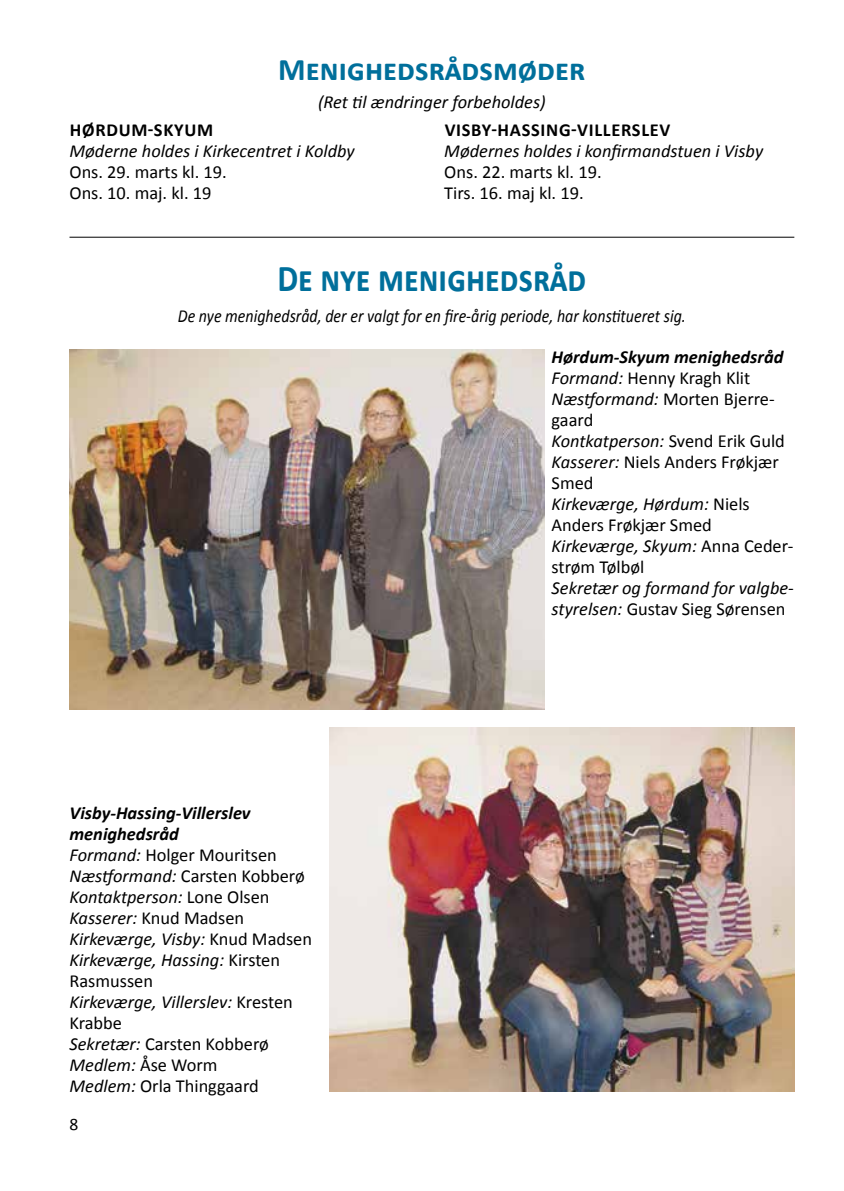
<style>
.page{position:relative;width:844px;height:1191px;background:#fff}
.page>*{position:absolute;margin:0;border:0;box-sizing:border-box;transform-origin:0 0}
.t1{font:700 37.98px "Calibri";color:#006f9b;scale:.87 1}
.t2{font:700 31.5px "Calibri";color:#006f9b}
.t3{font:italic 18.38px/21px "Calibri";color:#000}
.t4{font:18.38px/21px "Calibri";color:#000}
.t5{font:italic 18.38px "Calibri";color:#000;scale:.87 1}
.t6{font:700 18.38px "Calibri";letter-spacing:.04em;color:#000}
.t7{font:17.5px "Calibri";color:#000}
.s1{font-weight:700;font-style:italic}
.s2{font-style:italic}
.s3{font-style:normal}
.s4{font-weight:700}
</style>
<div class="page">
<img style="left:69px;top:349px;width:475px;height:360px">
<img style="left:329px;top:727px;width:465px;height:364px">
<hr style="left:69px;top:237px;width:725px;height:1px;background:#000">
<h2 class="t2" style="left:278px;top:49px;width:308px">Menighedsrådsmøder</h2>
<p class="t3" style="left:318px;top:90px;width:229px">(Ret til ændringer forbeholdes)</p>
<p class="t6" style="left:70px;top:118px;width:145px">Hørdum-Skyum</p>
<p class="t3" style="left:69px;top:139px;width:287px">Møderne holdes i Kirkecentret i Koldby</p>
<p class="t4" style="left:69px;top:161px;width:159px">Ons. 29. marts kl. 19.<br>Ons. 10. maj. kl. 19</p>
<p class="t6" style="left:444px;top:118px;width:226px">Visby-Hassing-Villerslev</p>
<p class="t3" style="left:444px;top:139px;width:320px">Mødernes holdes i konfirmandstuen i Visby</p>
<p class="t4" style="left:444px;top:161px;width:159px">Ons. 22. marts kl. 19.<br>Tirs. 16. maj kl. 19.</p>
<h1 class="t1" style="left:277px;top:254px;width:357px">De nye menighedsråd</h1>
<p class="t5" style="left:178px;top:304px;width:585px">De nye menighedsråd, der er valgt for en fire-årig periode, har konstitueret sig.</p>
<p class="t4" style="left:551px;top:346px;width:243px"><span class="s1">Hørdum-Skyum menighedsråd<br></span><span class="s2">Formand:</span> Henny Kragh Klit<br><span class="s2">Næstformand:</span> Morten Bjerre&shy;gaard<br><span class="s2">Kontkatperson:</span> Svend Erik Guld<br><span class="s2">Kasserer:</span> Niels Anders Frøkjær<br>Smed<br><span class="s2">Kirkeværge, Hørdum:</span> Niels<br>Anders Frøkjær Smed<br><span class="s2">Kirkeværge, Skyum:</span> Anna Ceder&shy;strøm Tølbøl</p>
<p class="t3" style="left:551px;top:577px;width:244px">Sekretær og formand for valgbe&shy;styrelsen: <span class="s3">Gustav Sieg Sørensen</span></p>
<p class="t3" style="left:69px;top:802px;width:244px"><span class="s4">Visby-Hassing-Villerslev menighedsråd<br></span>Formand: <span class="s3">Holger Mouritsen<br></span>Næstformand: <span class="s3">Carsten Kobberø<br></span>Kontaktperson: <span class="s3">Lone Olsen<br></span>Kasserer: <span class="s3">Knud Madsen<br></span>Kirkeværge, Visby: <span class="s3">Knud Madsen<br></span>Kirkeværge, Hassing: <span class="s3">Kirsten<br>Rasmussen<br></span>Kirkeværge, Villerslev: <span class="s3">Kresten<br>Krabbe<br></span>Sekretær: <span class="s3">Carsten Kobberø<br></span>Medlem: <span class="s3">Åse Worm<br></span>Medlem: <span class="s3">Orla Thinggaard</span></p>
<p class="t7" style="left:69px;top:1112px;width:10px">8</p>
</div>
